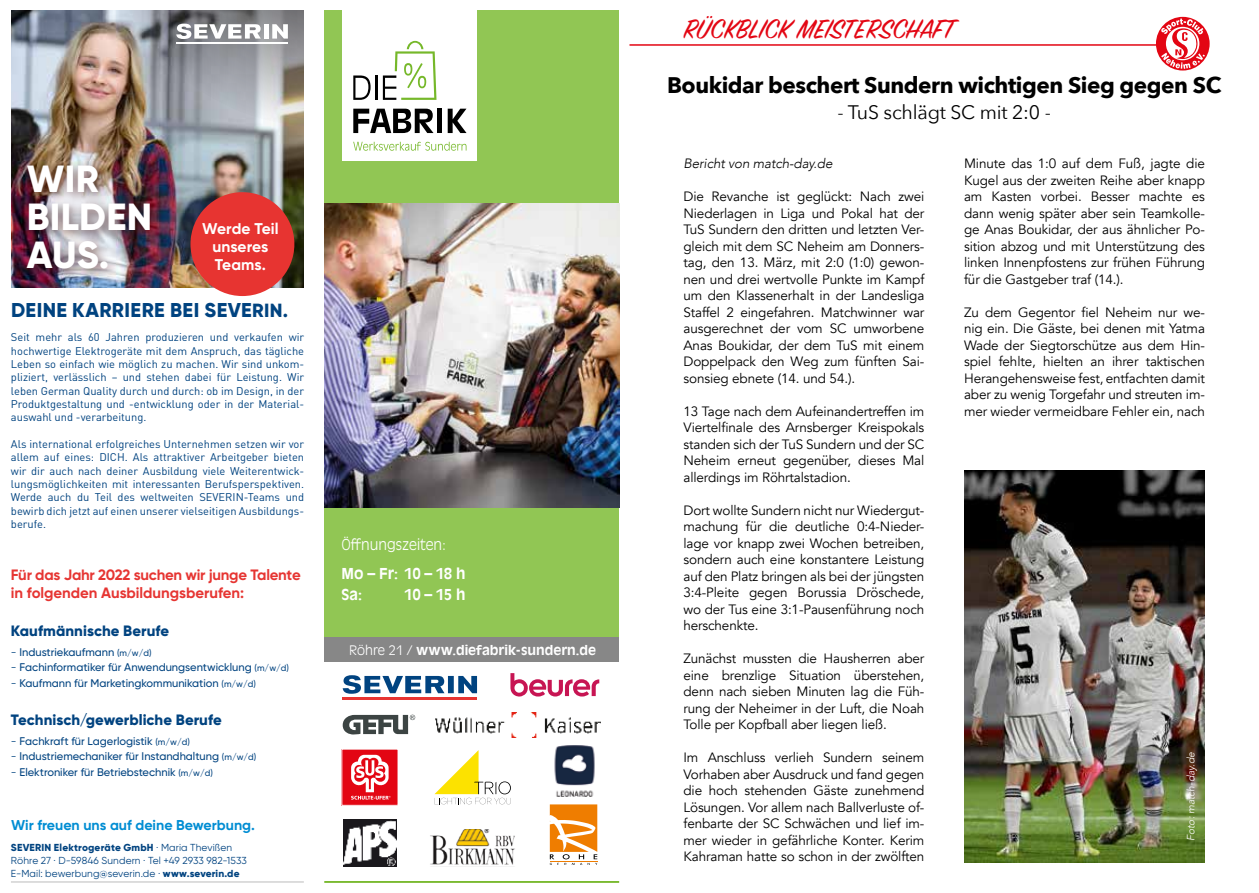
<style>
.page{position:relative;width:1259px;height:893px;background:#fff}
.page>*{position:absolute;margin:0;border:0;box-sizing:border-box;transform-origin:0 0}
.t1{font:800 37.8px/37.8px "Gilroy";letter-spacing:.01em;color:#fff}
.t2{font:30px "Sign Painter House Script";color:#e30613}
.t3{font:700 22.5px "Avenir Next";letter-spacing:-.02em;color:#000}
.t4{font:800 19.95px "Gilroy";letter-spacing:.02em;color:#004380}
.t5{font:19.5px "Avenir Next";letter-spacing:-.01em;color:#000}
.t6{font:700 15.6px/17.7px "Gilroy";color:#fff;text-align:center}
.t7{font:700 15px/18px "Gilroy";letter-spacing:-.015em;color:#e63532}
.t8{font:800 15px "Gilroy";letter-spacing:.005em;color:#004380}
.t9{font:700 14.85px/20.9px "Antique Olive";color:#fff;scale:.95 1}
.t10{font:300 14.85px "Antique Olive East A";color:#fff;scale:.95 1}
.t11{font:700 14.25px "Gilroy";color:#008dd3}
.t12{font:13.5px/16.5px "Avenir";letter-spacing:-.01em;color:#000;text-align:justify}
.t13{font:italic 300 13.5px "Avenir";letter-spacing:-.01em;color:#000}
.t14{font:700 13.05px "Antique Olive East A";color:#fff}
.t15{font:11.1px/13.4px "DIN Pro";color:#004380;text-align:justify}
.t16{font:500 11.1px "Gilroy";color:#004380}
.t17{font:italic 300 10.5px "Avenir";letter-spacing:-.01em;color:#fff}
.t18{font:10.2px/13px "Gilroy";letter-spacing:.01em;color:#004380}
.s1{font-size:19.05px}
.s2{font-weight:400}
.s3{font-size:8.85px}
.s4{font-weight:800}
.s5{font-weight:300}
</style>
<div class="page">
<img style="left:964px;top:470px;width:241px;height:392px">
<hr style="left:11px;top:881px;width:293px;height:2px;background:#dadada">
<img style="left:11px;top:10px;width:293px;height:277px">
<div style="left:20px;top:159px;width:143px;height:123px;background:#300;opacity:.63"></div>
<img style="left:80px;top:10px;width:224px;height:142px">
<svg style="left:176px;top:24px;width:85px;height:15px"></svg>
<hr style="left:264px;top:24px;width:4px;height:15px;background:#fff">
<svg style="left:272px;top:24px;width:16px;height:15px"></svg>
<hr style="left:176px;top:42px;width:112px;height:2px;background:#fff">
<div style="left:190px;top:192px;width:104px;height:104px;background:#e73431;border-radius:50%"></div>
<div style="left:324px;top:10px;width:295px;height:627px;background:#91c654"></div>
<div style="left:324px;top:637px;width:295px;height:24px;background:#878787"></div>
<div style="left:343px;top:10px;width:134px;height:151px;background:#fff"></div>
<svg style="left:353px;top:109px;width:80px;height:24px"></svg>
<div style="left:437px;top:109px;width:5px;height:24px;background:#000"></div>
<svg style="left:448px;top:109px;width:18px;height:24px"></svg>
<svg style="left:353px;top:75px;width:17px;height:25px"></svg>
<hr style="left:375px;top:75px;width:2px;height:25px;background:#000">
<svg style="left:383px;top:41px;width:53px;height:59px"></svg>
<svg style="left:353px;top:142px;width:113px;height:9px"></svg>
<img style="left:324px;top:204px;width:295px;height:304px">
<img style="left:435px;top:712px;width:166px;height:26px">
<img style="left:344px;top:819px;width:52px;height:47px">
<svg style="left:549px;top:804px;width:49px;height:61px"></svg>
<svg style="left:550px;top:804px;width:47px;height:61px"></svg>
<hr style="left:550px;top:861px;width:47px;height:1px;background:#ef7d00">
<svg style="left:343px;top:715px;width:72px;height:19px"></svg>
<div style="left:342px;top:749px;width:56px;height:56px;background:#e30613"></div>
<svg style="left:351px;top:755px;width:39px;height:45px"></svg>
<svg style="left:434px;top:750px;width:77px;height:54px"></svg>
<svg style="left:343px;top:675px;width:134px;height:19px"></svg>
<hr style="left:343px;top:698px;width:134px;height:2px;background:#e73431">
<img style="left:554px;top:745px;width:41px;height:51px">
<svg style="left:510px;top:673px;width:89px;height:24px"></svg>
<img style="left:430px;top:830px;width:85px;height:37px">
<hr style="left:324px;top:881px;width:295px;height:2px;background:#76b82a">
<hr style="left:629px;top:44px;width:576px;height:2px;background:#e30613">
<svg style="left:1156px;top:17px;width:53px;height:54px"></svg>
<h1 class="t1" style="left:27px;top:160px;width:127px">WIR<br>BILDEN<br>AUS.</h1>
<p class="t6" style="left:202px;top:220px;width:78px">Werde Teil unseres<br>Teams.</p>
<h3 class="t4" style="left:11px;top:298px;width:279px">DEINE KARRIERE BEI SEVE<span class="s1">RIN.</span></h3>
<p class="t15" style="left:11px;top:330px;width:295px">Seit mehr als 60 Jahren produzieren und verkaufen wir hochwertige Elektrogeräte mit dem Anspruch, das tägliche Leben so einfach wie möglich zu machen. Wir sind unkom&shy;pliziert, verlässlich – und stehen dabei für Leistung. Wir leben German Quality durch und durch: ob im Design, in der Produktgestaltung und -entwicklung oder in der Material&shy;auswahl und -verarbeitung.</p>
<p class="t15" style="left:11px;top:436px;width:295px">Als international erfolgreiches Unternehmen setzen wir vor allem auf eines: DICH. Als attraktiver Arbeitgeber bieten wir dir auch nach deiner Ausbildung viele Weiterentwick&shy;lungsmöglichkeiten mit interessanten Berufsperspektiven.<br>Werde auch du Teil des weltweiten SEVERIN-Teams und bewirb dich jetzt auf einen unserer vielseitigen Ausbildungs&shy;berufe.</p>
<p class="t7" style="left:11px;top:566px;width:291px">Für das Jahr 2022 suchen wir junge Talente in folgenden Ausbildungsberufen:</p>
<p class="t8" style="left:11px;top:621px;width:160px">Kaufmännische Berufe</p>
<p class="t16" style="left:11px;top:645px;width:142px"><span class="s2">-</span> Industriekaufmann <span class="s3">(m/w/d)</span></p>
<p class="t16" style="left:11px;top:661px;width:279px"><span class="s2">-</span> Fachinformatiker für Anwendungsentwicklung <span class="s3">(m/w/d)</span></p>
<p class="t16" style="left:11px;top:676px;width:246px"><span class="s2">-</span> Kaufmann für Marketingkommunikation <span class="s3">(m/w/d)</span></p>
<p class="t8" style="left:11px;top:710px;width:212px">Technisch/gewerbliche Berufe</p>
<p class="t16" style="left:11px;top:734px;width:180px"><span class="s2">-</span> Fachkraft für Lagerlogistik <span class="s3">(m/w/d)</span></p>
<p class="t16" style="left:11px;top:750px;width:247px"><span class="s2">-</span> Industriemechaniker für Instandhaltung <span class="s3">(m/w/d)</span></p>
<p class="t16" style="left:11px;top:765px;width:203px"><span class="s2">-</span> Elektroniker für Betriebstechnik <span class="s3">(m/w/d)</span></p>
<p class="t11" style="left:11px;top:816px;width:245px">Wir freuen uns auf deine Bewerbung.</p>
<p class="t18" style="left:11px;top:840px;width:237px"><span class="s4">SEVERIN Elektrogeräte GmbH</span> · Maria Thevißen<br>Röhre 27 · D-59846 Sundern · Tel +49 2933 982-1533<br>E-Mail: bewerbung@severin.de · <span class="s4">www.severin.de</span></p>
<p class="t10" style="left:341px;top:536px;width:112px">Öffnungszeiten:</p>
<p class="t9" style="left:341px;top:562px;width:132px">Mo – Fr: 10 – 18 h<br>Sa:</p>
<p class="t9" style="left:405px;top:583px;width:65px">10 – 15 h</p>
<p class="t14" style="left:349px;top:642px;width:248px"><span class="s5">Röhre 21 /</span> www.diefabrik-sundern.de</p>
<h2 class="t2" style="left:683px;top:11px;width:274px">RÜCKBLICK MEISTERSCHAFT</h2>
<h3 class="t3" style="left:667px;top:66px;width:556px">Boukidar beschert Sundern wichtigen Sieg gegen SC</h3>
<h3 class="t5" style="left:837px;top:95px;width:215px">- TuS schlägt SC mit 2:0 -</h3>
<p class="t13" style="left:683px;top:156px;width:150px">Bericht von match-day.de</p>
<p class="t12" style="left:683px;top:189px;width:242px">Die Revanche ist geglückt: Nach zwei Niederlagen in Liga und Pokal hat der TuS Sundern den dritten und letzten Ver&shy;gleich mit dem SC Neheim am Donners&shy;tag, den 13. März, mit 2:0 (1:0) gewon&shy;nen und drei wertvolle Punkte im Kampf um den Klassenerhalt in der Landesliga Staffel 2 eingefahren. Matchwinner war ausgerechnet der vom SC umworbene Anas Boukidar, der dem TuS mit einem Doppelpack den Weg zum fünften Sai&shy;sonsieg ebnete (14. und 54.).</p>
<p class="t12" style="left:683px;top:403px;width:242px">13 Tage nach dem Aufeinandertreffen im Viertelfinale des Arnsberger Kreispokals standen sich der TuS Sundern und der SC Neheim erneut gegenüber, dieses Mal allerdings im Röhrtalstadion.</p>
<p class="t12" style="left:683px;top:502px;width:242px">Dort wollte Sundern nicht nur Wiedergut&shy;machung für die deutliche 0:4-Nieder&shy;lage vor knapp zwei Wochen betreiben, sondern auch eine konstantere Leistung auf den Platz bringen als bei der jüngsten 3:4-Pleite gegen Borussia Dröschede, wo der Tus eine 3:1-Pausenführung noch herschenkte.</p>
<p class="t12" style="left:683px;top:651px;width:242px">Zunächst mussten die Hausherren aber eine brenzlige Situation überstehen, denn nach sieben Minuten lag die Füh&shy;rung der Neheimer in der Luft, die Noah Tolle per Kopfball aber liegen ließ.</p>
<p class="t12" style="left:683px;top:750px;width:242px">Im Anschluss verlieh Sundern seinem Vorhaben aber Ausdruck und fand gegen die hoch stehenden Gäste zunehmend Lösungen. Vor allem nach Ballverluste of&shy;fenbarte der SC Schwächen und lief im&shy;mer wieder in gefährliche Konter. Kerim Kahraman hatte so schon in der zwölften</p>
<p class="t12" style="left:964px;top:155px;width:242px">Minute das 1:0 auf dem Fuß, jagte die Kugel aus der zweiten Reihe aber knapp am Kasten vorbei. Besser machte es dann wenig später aber sein Teamkolle&shy;ge Anas Boukidar, der aus ähnlicher Po&shy;sition abzog und mit Unterstützung des linken Innenpfostens zur frühen Führung für die Gastgeber traf (14.).</p>
<p class="t12" style="left:964px;top:304px;width:242px">Zu dem Gegentor fiel Neheim nur we&shy;nig ein. Die Gäste, bei denen mit Yatma Wade der Siegtorschütze aus dem Hin&shy;spiel fehlte, hielten an ihrer taktischen Herangehensweise fest, entfachten damit aber zu wenig Torgefahr und streuten im&shy;mer wieder vermeidbare Fehler ein, nach</p>
<p class="t17" style="left:1184px;top:841px;width:90px;rotate:-90deg">Foto: match-day.de</p>
</div>
